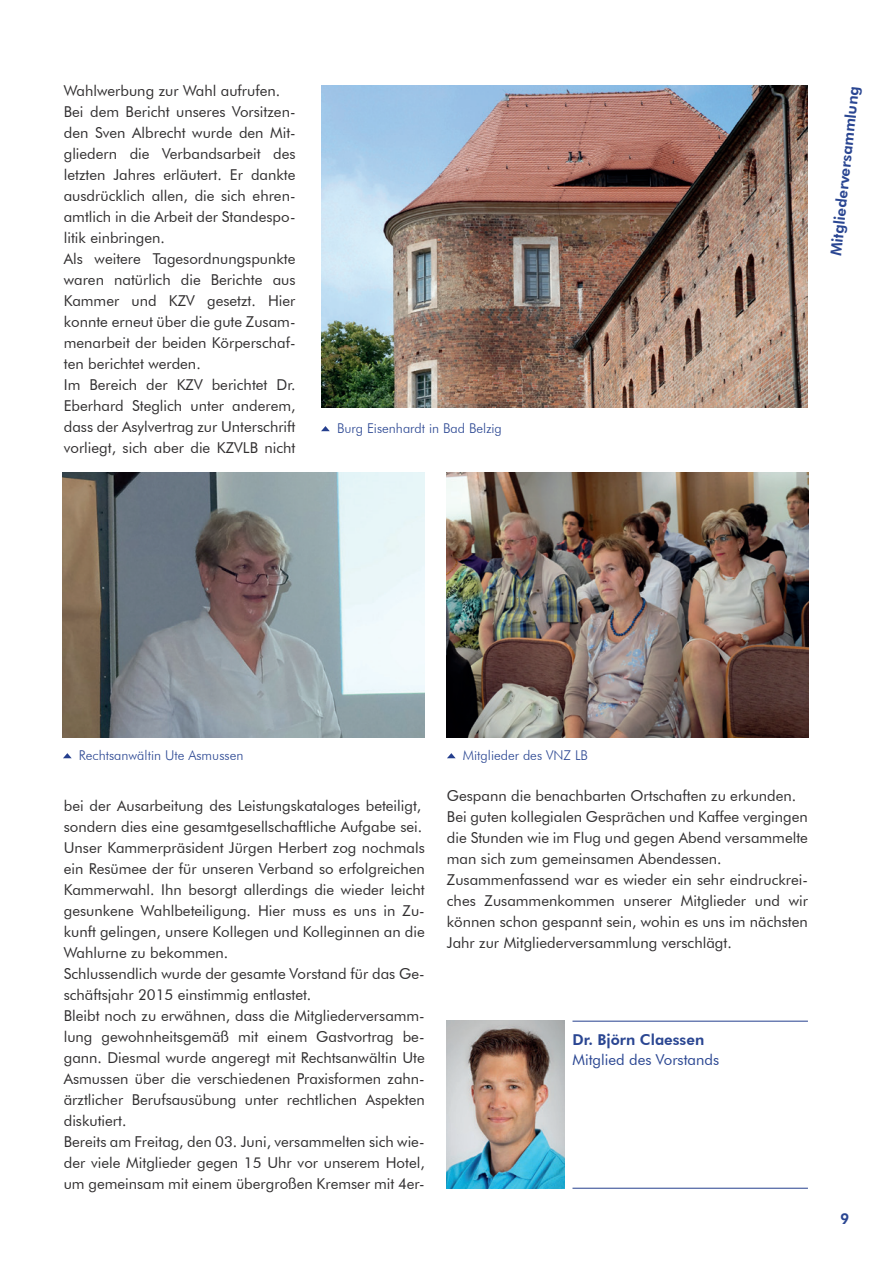
<style>
.page{position:relative;width:893px;height:1263px;background:#fff}
.page>*{position:absolute;margin:0;border:0;box-sizing:border-box;transform-origin:0 0}
.t1{font:15px/21px "Futura BT";color:#312f30}
.t2{font:800 15px "Futura BT";color:#2a4692}
.t3{font:15px "Futura BT";color:#2a4692}
.t4{font:300 13.5px "Futura BT";color:#2a4692}
</style>
<div class="page">
<img style="left:321px;top:85px;width:487px;height:323px">
<svg style="left:321px;top:426px;width:9px;height:5px"></svg>
<img style="left:63px;top:472px;width:362px;height:266px">
<svg style="left:63px;top:753px;width:9px;height:5px"></svg>
<hr style="left:572px;top:1021px;width:236px;height:1px;background:#253f8e">
<hr style="left:572px;top:1188px;width:236px;height:1px;background:#253f8e">
<img style="left:447px;top:1020px;width:117px;height:168px">
<img style="left:447px;top:472px;width:362px;height:266px">
<svg style="left:447px;top:753px;width:9px;height:5px"></svg>
<p class="t1" style="left:64px;top:80px;width:233px">Wahlwerbung zur Wahl aufrufen.<br>Bei dem Bericht unseres Vorsitzen&shy;den Sven Albrecht wurde den Mit&shy;gliedern die Verbandsarbeit des letzten Jahres erläutert. Er dankte ausdrücklich allen, die sich ehren&shy;amtlich in die Arbeit der Standespo&shy;litik einbringen.<br>Als weitere Tagesordnungspunkte waren natürlich die Berichte aus<br>Kammer und KZV gesetzt. Hier konnte erneut über die gute Zusam&shy;menarbeit der beiden Körperschaf&shy;ten berichtet werden.<br>Im Bereich der KZV berichtet Dr.<br>Eberhard Steglich unter anderem, dass der Asylvertrag zur Unterschrift vorliegt, sich aber die KZVLB nicht</p>
<p class="t4" style="left:337px;top:420px;width:166px">Burg Eisenhardt in Bad Belzig</p>
<p class="t2" style="left:827px;top:255px;width:172px;rotate:-84deg">Mitgliederversammlung</p>
<p class="t4" style="left:79px;top:747px;width:166px">Rechtsanwältin Ute Asmussen</p>
<p class="t4" style="left:463px;top:747px;width:127px">Mitglieder des VNZ LB</p>
<p class="t1" style="left:64px;top:794px;width:363px">bei der Ausarbeitung des Leistungskataloges beteiligt, sondern dies eine gesamtgesellschaftliche Aufgabe sei.<br>Unser Kammerpräsident Jürgen Herbert zog nochmals ein Resümee der für unseren Verband so erfolgreichen Kammerwahl. Ihn besorgt allerdings die wieder leicht gesunkene Wahlbeteiligung. Hier muss es uns in Zu&shy;kunft gelingen, unsere Kollegen und Kolleginnen an die Wahlurne zu bekommen.<br>Schlussendlich wurde der gesamte Vorstand für das Ge&shy;schäftsjahr 2015 einstimmig entlastet.<br>Bleibt noch zu erwähnen, dass die Mitgliederversamm&shy;lung gewohnheitsgemäß mit einem Gastvortrag be&shy;gann. Diesmal wurde angeregt mit Rechtsanwältin Ute Asmussen über die verschiedenen Praxisformen zahn&shy;ärztlicher Berufsausübung unter rechtlichen Aspekten diskutiert.<br>Bereits am Freitag, den 03. Juni, versammelten sich wie&shy;der viele Mitglieder gegen 15 Uhr vor unserem Hotel, um gemeinsam mit einem übergroßen Kremser mit 4er-</p>
<p class="t1" style="left:447px;top:785px;width:362px">Gespann die benachbarten Ortschaften zu erkunden.<br>Bei guten kollegialen Gesprächen und Kaffee vergingen die Stunden wie im Flug und gegen Abend versammelte man sich zum gemeinsamen Abendessen.<br>Zusammenfassend war es wieder ein sehr eindruckrei&shy;ches Zusammenkommen unserer Mitglieder und wir können schon gespannt sein, wohin es uns im nächsten Jahr zur Mitgliederversammlung verschlägt.</p>
<p class="t2" style="left:572px;top:1031px;width:133px">Dr. Björn Claessen</p>
<p class="t3" style="left:572px;top:1050px;width:148px">Mitglied des Vorstands</p>
<p class="t2" style="left:840px;top:1209px;width:11px">9</p>
</div>
